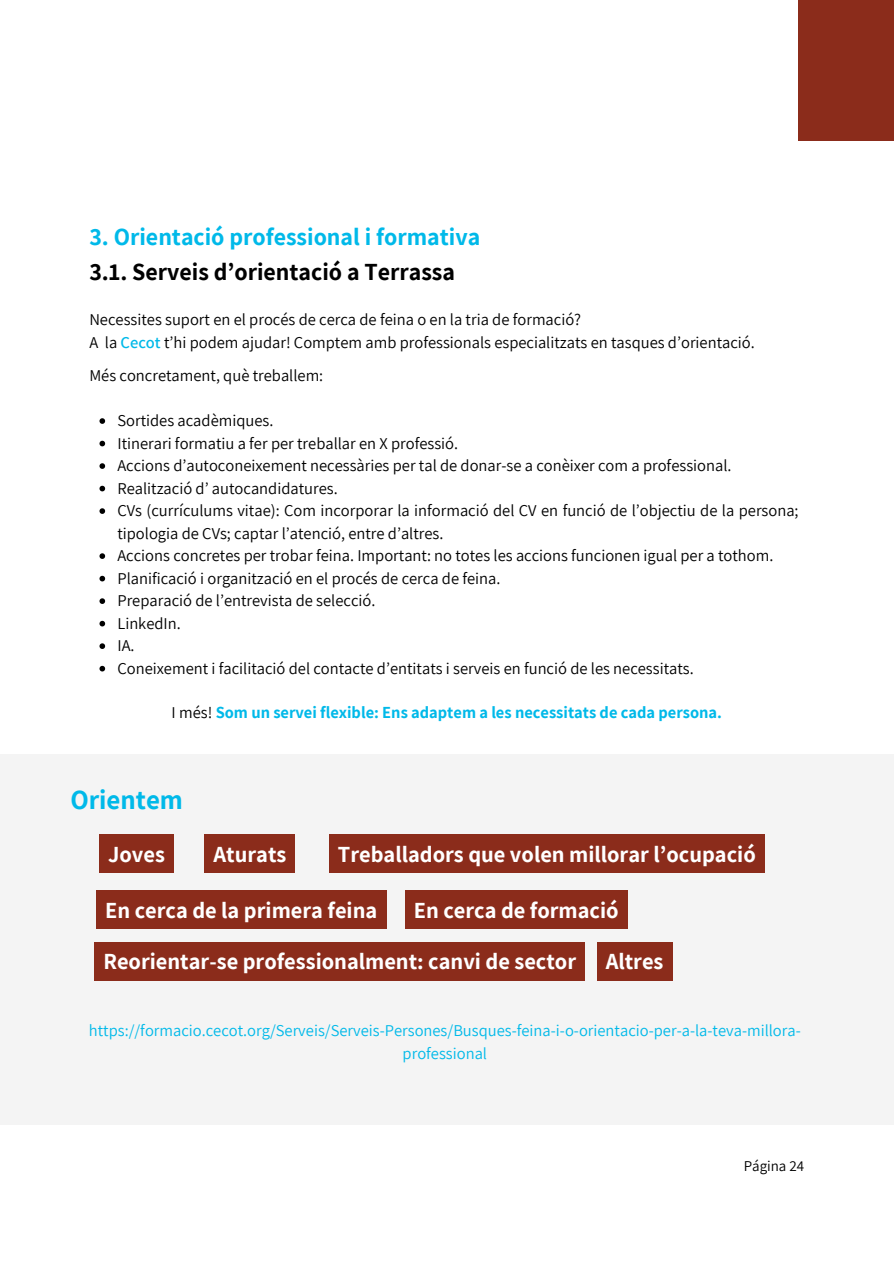
<style>
.page{position:relative;width:894px;height:1264px;background:#fff}
.page>*{position:absolute;margin:0;border:0;box-sizing:border-box;transform-origin:0 0}
.t1{font:700 27px "Assistant";color:#00b9e9}
.t2{font:700 24px "Assistant";color:#00b9e9}
.t3{font:700 24px "Assistant";color:#000}
.t4{font:700 22.5px "Assistant";color:#fff}
.t5{font:16.5px/22.5px "Assistant";color:#000}
.t6{font:16.5px/22.5px "Assistant";color:#00b9e9;text-align:center}
.t7{font:700 16.5px "Assistant";color:#00b9e9}
.t8{font:15px "Assistant";color:#000}
.s1{font-weight:600;color:#00b9e9}
.s2{font-weight:400;color:#000}
</style>
<div class="page">
<div style="left:798px;top:0;width:94px;height:141px;background:#8b2c1b"></div>
<svg style="left:99px;top:418px;width:6px;height:6px"></svg>
<svg style="left:99px;top:441px;width:6px;height:5px"></svg>
<svg style="left:99px;top:463px;width:6px;height:6px"></svg>
<svg style="left:99px;top:486px;width:6px;height:5px"></svg>
<svg style="left:99px;top:508px;width:6px;height:6px"></svg>
<svg style="left:99px;top:553px;width:6px;height:6px"></svg>
<svg style="left:99px;top:576px;width:6px;height:5px"></svg>
<svg style="left:99px;top:598px;width:6px;height:6px"></svg>
<svg style="left:99px;top:621px;width:6px;height:5px"></svg>
<svg style="left:99px;top:643px;width:6px;height:6px"></svg>
<svg style="left:99px;top:666px;width:6px;height:5px"></svg>
<div style="left:0;top:754px;width:893px;height:371px;background:#f4f4f4"></div>
<div style="left:99px;top:834px;width:75px;height:38px;background:#8b2c1b"></div>
<div style="left:204px;top:834px;width:91px;height:38px;background:#8b2c1b"></div>
<div style="left:329px;top:834px;width:435px;height:38px;background:#8b2c1b"></div>
<div style="left:96px;top:890px;width:290px;height:38px;background:#8b2c1b"></div>
<div style="left:94px;top:942px;width:491px;height:38px;background:#8b2c1b"></div>
<div style="left:404px;top:890px;width:223px;height:38px;background:#8b2c1b"></div>
<div style="left:596px;top:942px;width:76px;height:38px;background:#8b2c1b"></div>
<h2 class="t2" style="left:89px;top:221px;width:392px">3. Orientació professional i formativa</h2>
<h2 class="t3" style="left:89px;top:255px;width:367px">3.1. Serveis d’orientació a Terrassa</h2>
<p class="t5" style="left:89px;top:308px;width:666px">Necessites suport en el procés de cerca de feina o en la tria de formació?<br>A la <span class="s1">Cecot</span> t’hi podem ajudar! Comptem amb professionals especialitzats en tasques d’orientació.</p>
<p class="t5" style="left:89px;top:364px;width:235px">Més concretament, què treballem:</p>
<p class="t5" style="left:117px;top:409px;width:682px">Sortides acadèmiques.<br>Itinerari formatiu a fer per treballar en X professió.<br>Accions d’autoconeixement necessàries per tal de donar-se a conèixer com a professional.<br>Realització d’ autocandidatures.<br>CVs (currículums vitae): Com incorporar la informació del CV en funció de l’objectiu de la persona; tipologia de CVs; captar l’atenció, entre d’altres.<br>Accions concretes per trobar feina. Important: no totes les accions funcionen igual per a tothom.<br>Planificació i organització en el procés de cerca de feina.<br>Preparació de l’entrevista de selecció.<br>LinkedIn.<br>IA.<br>Coneixement i facilitació del contacte d’entitats i serveis en funció de les necessitats.</p>
<p class="t7" style="left:171px;top:701px;width:551px"><span class="s2">I més!</span> Som un servei flexible: Ens adaptem a les necessitats de cada persona.</p>
<h1 class="t1" style="left:70px;top:781px;width:114px">Orientem</h1>
<h3 class="t4" style="left:213px;top:838px;width:74px">Aturats</h3>
<p class="t4" style="left:338px;top:838px;width:419px">Treballadors que volen millorar l’ocupació</p>
<p class="t4" style="left:105px;top:894px;width:273px">En cerca de la primera feina</p>
<h3 class="t4" style="left:103px;top:946px;width:474px">Reorientar-se professionalment: canvi de sector</h3>
<h3 class="t4" style="left:108px;top:838px;width:58px">Joves</h3>
<h3 class="t4" style="left:413px;top:894px;width:206px">En cerca de formació</h3>
<p class="t4" style="left:605px;top:946px;width:59px">Altres</p>
<p class="t6" style="left:89px;top:1019px;width:713px">https://formacio.cecot.org/Serveis/Serveis-Persones/Busques-feina-i-o-orientacio-per-a-la-teva-millora&shy;professional</p>
<p class="t8" style="left:743px;top:1155px;width:62px">Página 24</p>
</div>
